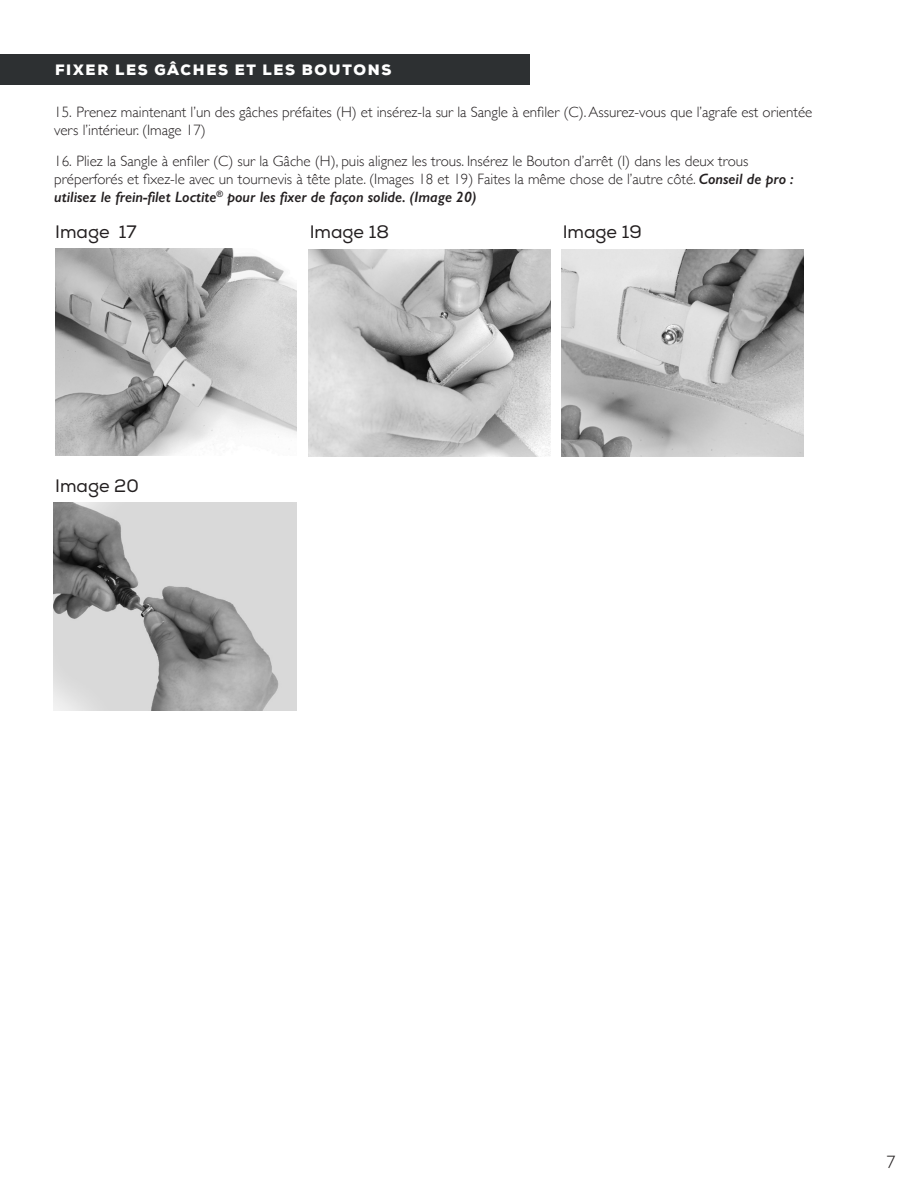
<style>
.page{position:relative;width:918px;height:1188px;background:#fff}
.page>*{position:absolute;margin:0;border:0;box-sizing:border-box;transform-origin:0 0}
.t1{font:18px "Nexa";color:#231f20}
.t2{font:300 18px "Gill Sans Nova";color:#231f20}
.t3{font:300 15px/18px "Gill Sans";color:#231f20}
.t4{font:900 15px "Nexa";letter-spacing:.115em;color:#fff}
.s1{font-weight:600;font-style:italic}
</style>
<div class="page">
<img style="left:55px;top:249px;width:241px;height:206px">
<img style="left:308px;top:249px;width:243px;height:207px">
<img style="left:561px;top:249px;width:243px;height:207px">
<img style="left:53px;top:503px;width:243px;height:207px">
<div style="left:0;top:54px;width:529px;height:31px;background:#2d3032"></div>
<p class="t4" style="left:55px;top:60px;width:338px">FIXER LES GÂCHES ET LES BOUTONS</p>
<p class="t3" style="left:54px;top:102px;width:760px">15. Prenez maintenant l’un des gâches préfaites (H) et insérez-la sur la Sangle à enfiler (C). Assurez-vous que l’agrafe est orientée vers l’intérieur. (Image 17)</p>
<p class="t3" style="left:54px;top:151px;width:741px">16. Pliez la Sangle à enfiler (C) sur la Gâche (H), puis alignez les trous. Insérez le Bouton d’arrêt (I) dans les deux trous préperforés et fixez-le avec un tournevis à tête plate. (Images 18 et 19) Faites la même chose de l’autre côté. <span class="s1">Conseil de pro : utilisez le frein-filet Loctite</span><sup>®</sup> <span class="s1">pour les fixer de façon solide. (Image 20)</span></p>
<p class="t1" style="left:55px;top:221px;width:83px">Image 17</p>
<p class="t1" style="left:55px;top:475px;width:85px">Image 20</p>
<p class="t1" style="left:310px;top:221px;width:81px">Image 18</p>
<p class="t1" style="left:563px;top:221px;width:81px">Image 19</p>
<p class="t2" style="left:886px;top:1150px;width:10px">7</p>
</div>
